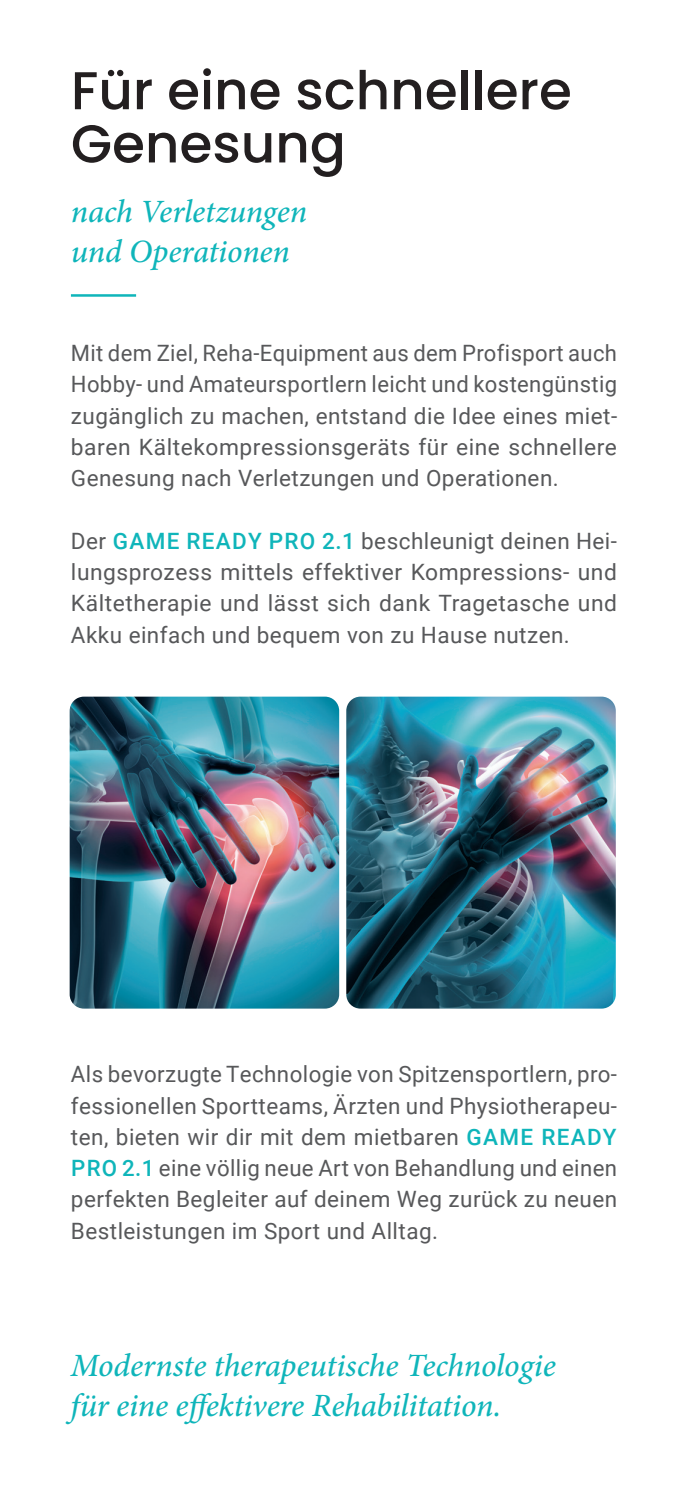
<style>
.page{position:relative;width:688px;height:1489px;background:#fff}
.page>*{position:absolute;margin:0;border:0;box-sizing:border-box;transform-origin:0 0}
.t1{font:500 53.25px/53.2px "Poppins";color:#231f20}
.t2{font:italic 500 32.5px/40px "Minion Pro";letter-spacing:-.005em;color:#0fb5ba}
.t3{font:22.5px/31.2px "Roboto";letter-spacing:.02em;color:#57585a;text-align:justify}
.s1{font-weight:500;color:#0fb5ba}
</style>
<div class="page">
<img style="left:70px;top:696px;width:269px;height:312px">
<img style="left:346px;top:696px;width:269px;height:312px">
<hr style="left:71px;top:294px;width:65px;height:3px;background:#0fb5ba">
<h1 class="t1" style="left:71px;top:64px;width:502px">Für eine schnellere<br>Genesung</h1>
<h2 class="t2" style="left:71px;top:191px;width:238px">nach Verletzungen und Operationen</h2>
<p class="t3" style="left:71px;top:336px;width:547px">Mit dem Ziel, Reha-Equipment aus dem Profisport auch Hobby- und Amateursportlern leicht und kostengünstig zugänglich zu machen, entstand die Idee eines miet&shy;baren Kältekompressionsgeräts für eine schnellere Genesung nach Verletzungen und Operationen.</p>
<p class="t3" style="left:71px;top:524px;width:547px">Der <span class="s1">GAME READY PRO 2.1</span> beschleunigt deinen Hei&shy;lungsprozess mittels effektiver Kompressions- und Kältetherapie und lässt sich dank Tragetasche und Akku einfach und bequem von zu Hause nutzen.</p>
<p class="t3" style="left:71px;top:1057px;width:547px">Als bevorzugte Technologie von Spitzensportlern, pro&shy;fessionellen Sportteams, Ärzten und Physiotherapeu&shy;ten, bieten wir dir mit dem mietbaren <span class="s1">GAME READY PRO 2.1</span> eine völlig neue Art von Behandlung und einen perfekten Begleiter auf deinem Weg zurück zu neuen Bestleistungen im Sport und Alltag.</p>
<h2 class="t2" style="left:70px;top:1345px;width:486px">Modernste therapeutische Technologie für eine effektivere Rehabilitation.</h2>
</div>
